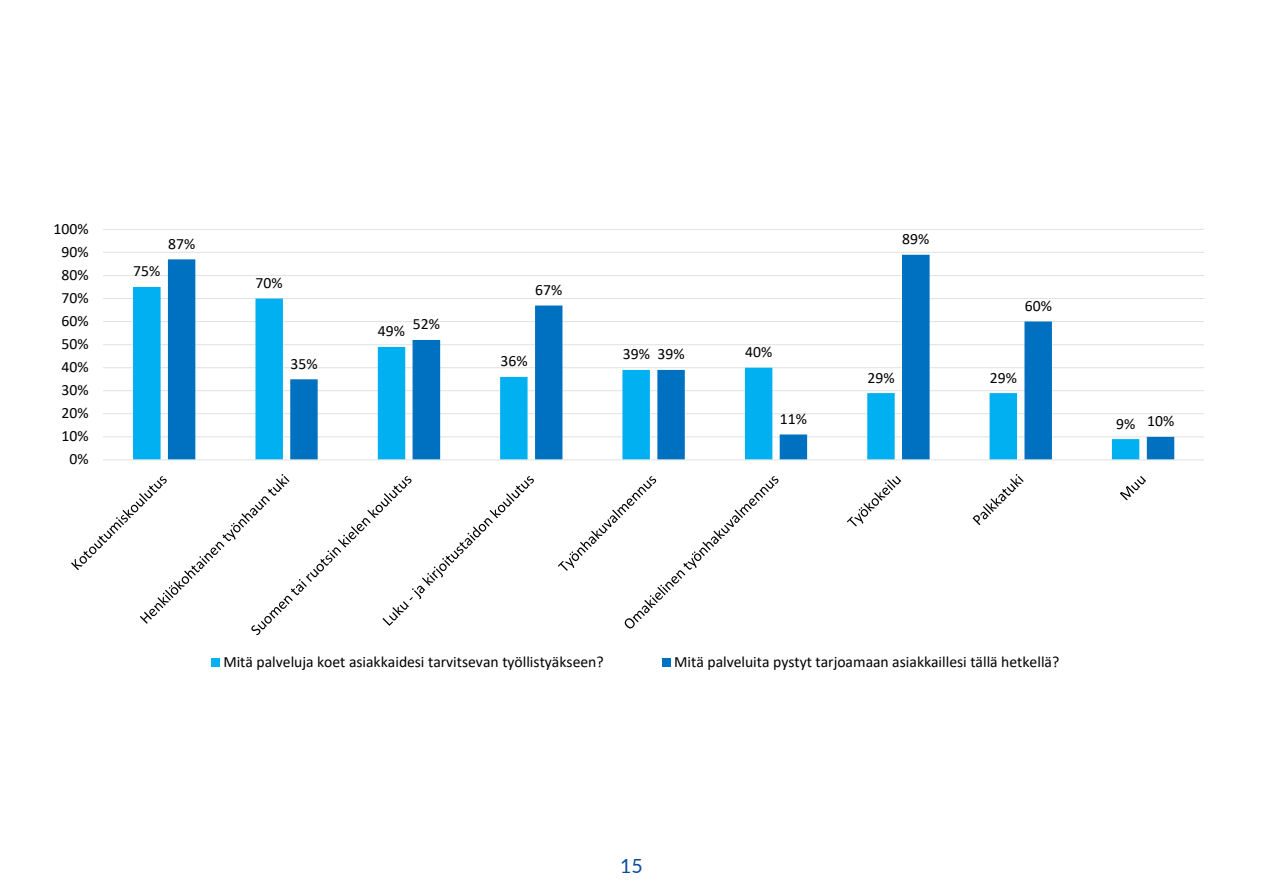
<style>
.page{position:relative;width:1263px;height:893px;background:#fff}
.page>*{position:absolute;margin:0;border:0;box-sizing:border-box;transform-origin:0 0}
.t1{font:19.5px "Lato";color:#074b9c}
.t2{font:15.75px "Calibri";letter-spacing:.005em;color:#000}
.t3{font:15.6px "Calibri";color:#000}
</style>
<div class="page">
<hr style="left:103px;top:436px;width:1101px;height:1px;background:#e2e3e3">
<hr style="left:103px;top:413px;width:1101px;height:1px;background:#e2e3e3">
<hr style="left:103px;top:390px;width:1101px;height:1px;background:#e2e3e3">
<hr style="left:103px;top:367px;width:1101px;height:1px;background:#e2e3e3">
<hr style="left:103px;top:344px;width:1101px;height:1px;background:#e2e3e3">
<hr style="left:103px;top:321px;width:1101px;height:1px;background:#e2e3e3">
<hr style="left:103px;top:298px;width:1101px;height:1px;background:#e2e3e3">
<hr style="left:103px;top:275px;width:1101px;height:1px;background:#e2e3e3">
<hr style="left:103px;top:252px;width:1101px;height:1px;background:#e2e3e3">
<hr style="left:103px;top:229px;width:1101px;height:1px;background:#e2e3e3">
<svg style="left:133px;top:287px;width:35px;height:172px;fill:#00b0f0"></svg>
<svg style="left:168px;top:255px;width:1006px;height:204px"></svg>
<hr style="left:103px;top:459px;width:1101px;height:1px;background:#e2e3e3">
<svg style="left:71px;top:474px;width:463px;height:161px"></svg>
<svg style="left:558px;top:476px;width:220px;height:152px"></svg>
<svg style="left:847px;top:476px;width:54px;height:50px"></svg>
<svg style="left:973px;top:474px;width:50px;height:51px"></svg>
<svg style="left:1120px;top:476px;width:26px;height:24px"></svg>
<div style="left:211px;top:658px;width:9px;height:8px;background:#00b0f0"></div>
<div style="left:662px;top:658px;width:8px;height:8px;background:#0070c0"></div>
<p class="t2" style="left:54px;top:218px;width:36px">100%</p>
<p class="t3" style="left:62px;top:241px;width:29px">90%</p>
<p class="t3" style="left:62px;top:264px;width:29px">80%</p>
<p class="t3" style="left:62px;top:287px;width:29px">70%</p>
<p class="t3" style="left:62px;top:310px;width:29px">60%</p>
<p class="t3" style="left:62px;top:333px;width:29px">50%</p>
<p class="t3" style="left:62px;top:356px;width:29px">40%</p>
<p class="t3" style="left:62px;top:379px;width:29px">30%</p>
<p class="t3" style="left:62px;top:402px;width:29px">20%</p>
<p class="t3" style="left:62px;top:425px;width:29px">10%</p>
<p class="t3" style="left:69px;top:448px;width:21px">0%</p>
<p class="t3" style="left:133px;top:260px;width:29px">75%</p>
<p class="t3" style="left:168px;top:233px;width:29px">87%</p>
<p class="t3" style="left:256px;top:272px;width:29px">70%</p>
<p class="t3" style="left:290px;top:353px;width:29px">35%</p>
<p class="t3" style="left:378px;top:320px;width:29px">49%</p>
<p class="t3" style="left:413px;top:313px;width:29px">52%</p>
<p class="t3" style="left:535px;top:279px;width:29px">67%</p>
<p class="t2" style="left:500px;top:350px;width:29px">36%</p>
<p class="t2" style="left:623px;top:343px;width:29px">39%</p>
<p class="t3" style="left:745px;top:341px;width:29px">40%</p>
<p class="t2" style="left:657px;top:343px;width:29px">39%</p>
<p class="t3" style="left:780px;top:408px;width:29px">11%</p>
<p class="t3" style="left:902px;top:228px;width:29px">89%</p>
<p class="t3" style="left:1025px;top:295px;width:29px">60%</p>
<p class="t3" style="left:867px;top:366px;width:29px">29%</p>
<p class="t3" style="left:990px;top:366px;width:29px">29%</p>
<p class="t3" style="left:1116px;top:413px;width:21px">9%</p>
<p class="t3" style="left:1147px;top:410px;width:29px">10%</p>
<p class="t3" style="left:223px;top:651px;width:382px">Mitä palveluja koet asiakkaidesi tarvitsevan työllistyäkseen?</p>
<p class="t3" style="left:674px;top:651px;width:387px">Mitä palveluita pystyt tarjoamaan asiakkaillesi tällä hetkellä?</p>
<p class="t1" style="left:620px;top:852px;width:24px">15</p>
</div>
